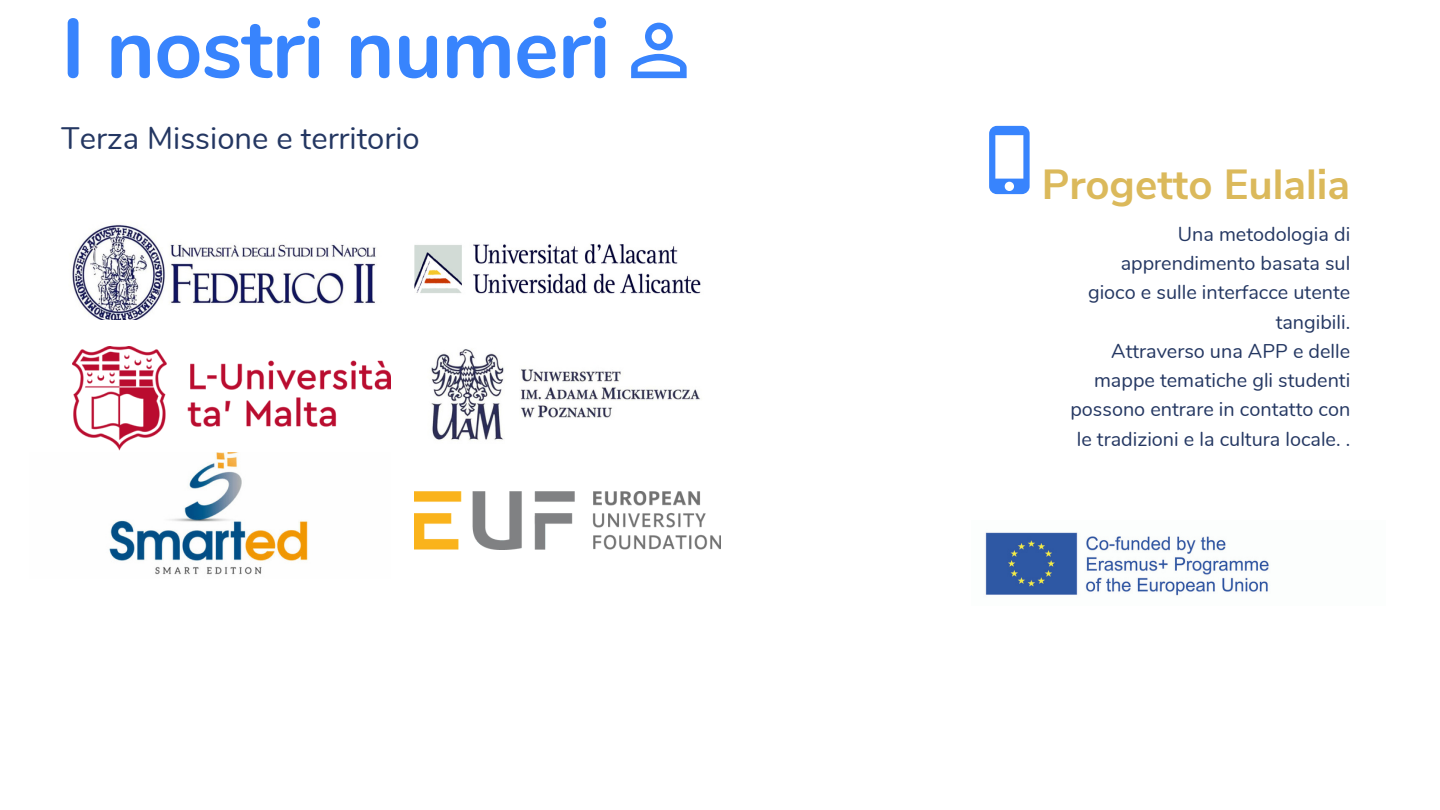
<style>
.page{position:relative;width:1440px;height:810px;background:#fff}
.page>*{position:absolute;margin:0;border:0;box-sizing:border-box;transform-origin:0 0}
.t1{font:700 84px "Nunito";letter-spacing:-.01em;color:#3884fd}
.t2{font:700 42px "Nunito Sans";color:#dbb95b}
.t3{font:31px "Nunito";color:#243762}
.t4{font:19.8px/29.2px "Nunito";color:#243762;text-align:right}
</style>
<div class="page">
<svg style="left:631px;top:23px;width:56px;height:55px"></svg>
<svg style="left:989px;top:126px;width:41px;height:68px"></svg>
<img style="left:985px;top:532px;width:284px;height:64px">
<img style="left:72px;top:224px;width:304px;height:96px">
<img style="left:109px;top:453px;width:199px;height:122px">
<img style="left:414px;top:491px;width:306px;height:59px">
<img style="left:414px;top:244px;width:287px;height:50px">
<img style="left:73px;top:346px;width:318px;height:105px">
<img style="left:431px;top:349px;width:269px;height:91px">
<p class="t1" style="left:61px;top:-7px;width:551px">I nostri numeri</p>
<p class="t3" style="left:61px;top:118px;width:360px">Terza Missione e territorio</p>
<p class="t2" style="left:1042px;top:156px;width:310px">Progetto Eulalia</p>
<p class="t4" style="left:1088px;top:220px;width:264px">Una metodologia di apprendimento basata sul gioco e sulle interfacce utente tangibili.</p>
<p class="t4" style="left:1070px;top:337px;width:281px">Attraverso una APP e delle mappe tematiche gli studenti possono entrare in contatto con le tradizioni e la cultura locale. .</p>
</div>
